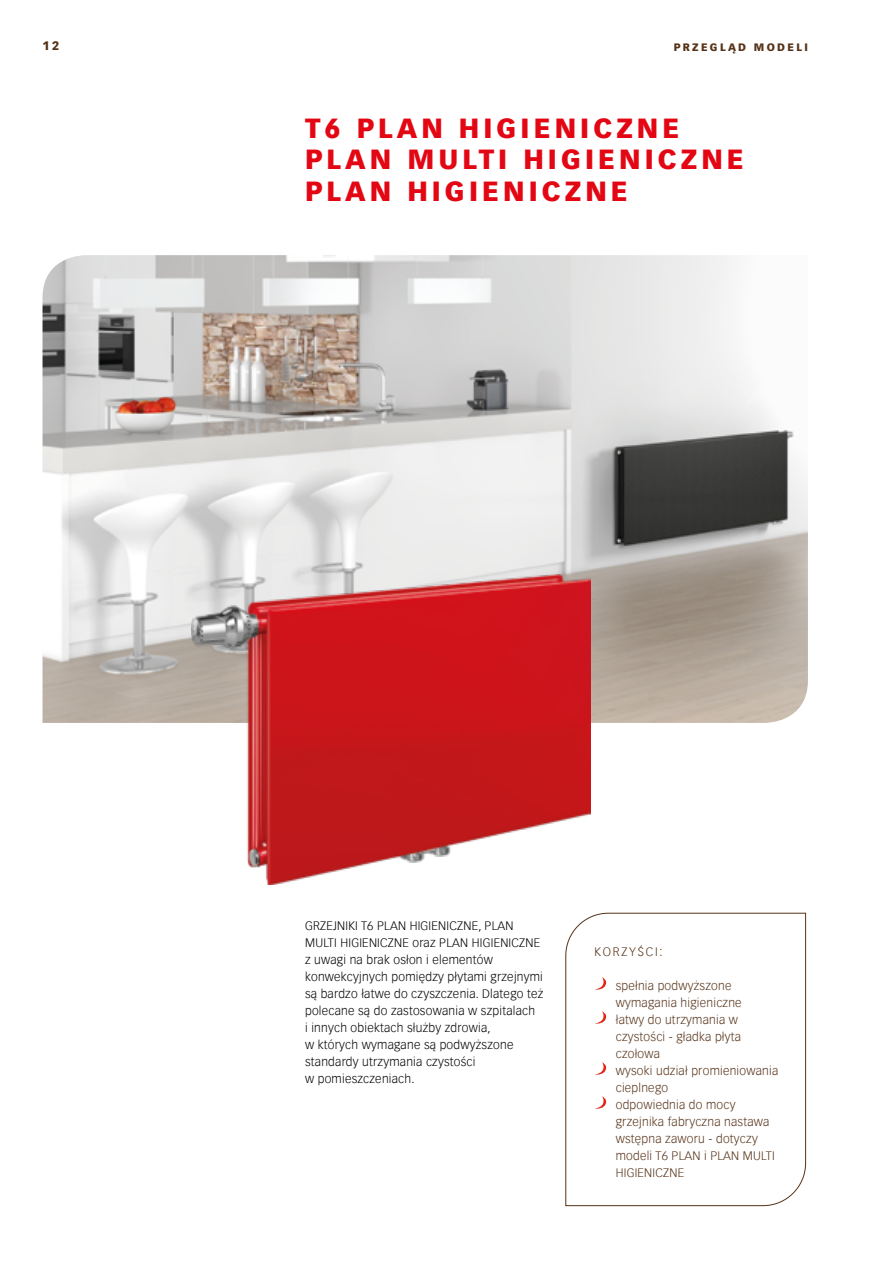
<style>
.page{position:relative;width:893px;height:1263px;background:#fff}
.page>*{position:absolute;margin:0;border:0;box-sizing:border-box;transform-origin:0 0}
.t1{font:900 27px/31.5px "Vectora Com";letter-spacing:.15em;color:#e30613}
.t2{font:300 12px/17px "Vectora Com";letter-spacing:.02em;color:#000}
.t3{font:300 12px/17px "Vectora Com";letter-spacing:.02em;color:#563218}
.t4{font:300 12px "Vectora Com";letter-spacing:.15em;color:#563218}
.t5{font:900 12px "Vectora Com";color:#563218}
.t6{font:900 10.5px "Vectora Com";letter-spacing:.22em;color:#563218}
</style>
<div class="page">
<img style="left:43px;top:255px;width:765px;height:468px">
<svg style="left:565px;top:913px;width:241px;height:293px"></svg>
<svg style="left:594px;top:977px;width:12px;height:12px"></svg>
<svg style="left:594px;top:1011px;width:12px;height:12px"></svg>
<svg style="left:594px;top:1062px;width:12px;height:12px"></svg>
<svg style="left:594px;top:1096px;width:12px;height:12px"></svg>
<img style="left:192px;top:575px;width:399px;height:309px">
<p class="t5" style="left:43px;top:38px;width:18px">12</p>
<p class="t6" style="left:674px;top:40px;width:136px">PRZEGLĄD MODELI</p>
<h1 class="t1" style="left:305px;top:112px;width:440px">T6 PLAN HIGIENICZNE<br>PLAN MULTI HIGIENICZNE<br>PLAN HIGIENICZNE</h1>
<p class="t2" style="left:305px;top:917px;width:240px">GRZEJNIKI T6 PLAN HIGIENICZNE, PLAN MULTI HIGIENICZNE oraz PLAN HIGIENICZNE z uwagi na brak osłon i elementów konwekcyjnych pomiędzy płytami grzejnymi są bardzo łatwe do czyszczenia. Dlatego też polecane są do zastosowania w szpitalach<br>i innych obiektach służby zdrowia,<br>w których wymagane są podwyższone standardy utrzymania czystości<br>w pomieszczeniach.</p>
<p class="t4" style="left:594px;top:944px;width:70px">KORZYŚCI:</p>
<p class="t3" style="left:616px;top:977px;width:164px">spełnia podwyższone wymagania higieniczne<br>łatwy do utrzymania w czystości - gładka płyta czołowa<br>wysoki udział promieniowania cieplnego<br>odpowiednia do mocy grzejnika fabryczna nastawa wstępna zaworu - dotyczy modeli T6 PLAN i PLAN MULTI<br>HIGIENICZNE</p>
</div>
